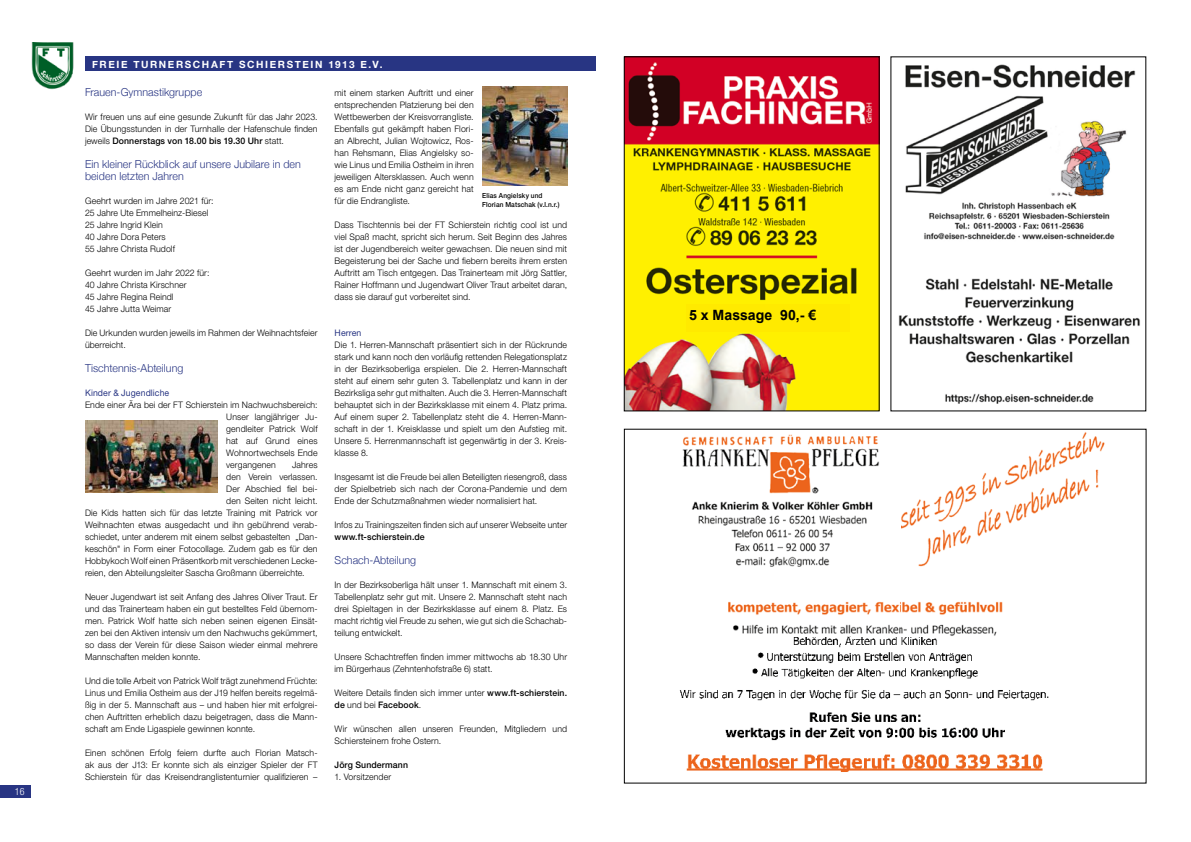
<style>
.page{position:relative;width:1191px;height:842px;background:#fff}
.page>*{position:absolute;margin:0;border:0;box-sizing:border-box;transform-origin:0 0}
.t1{font:700 14.2px "Arial";color:#000}
.t2{font:300 11px/12px "Helvetica Neue";letter-spacing:.005em;color:#283583}
.t3{font:700 10px "Helvetica Neue";letter-spacing:.16em;color:#fff}
.t4{font:300 condensed 10px "Helvetica Neue LT Std";color:#fff}
.t5{font:300 9px/12px "Helvetica Neue LT Std";letter-spacing:.01em;color:#000;text-align:justify}
.t6{font:500 9px "Helvetica Neue LT Std";letter-spacing:.015em;color:#000}
.t7{font:9px "Helvetica Neue LT Std";letter-spacing:.01em;color:#283583}
.t8{font:500 7px/9px "Helvetica Neue LT Std";letter-spacing:.02em;color:#000;scale:.93 1}
.s1{font-weight:500}
</style>
<div class="page">
<div style="left:0;top:785px;width:30px;height:13px;background:#283583"></div>
<img style="left:31px;top:43px;width:43px;height:47px">
<div style="left:85px;top:56px;width:510px;height:15px;background:#283583"></div>
<img style="left:898px;top:64px;width:242px;height:340px">
<div style="left:985px;top:376px;width:73px;height:14px;background:#fff"></div>
<img style="left:626px;top:59px;width:251px;height:350px">
<div style="left:686px;top:304px;width:163px;height:27px;background:#ffea00"></div>
<div style="left:807px;top:342px;width:58px;height:67px;background:#fff000"></div>
<img style="left:85px;top:420px;width:133px;height:72px">
<img style="left:679px;top:432px;width:426px;height:340px">
<img style="left:482px;top:87px;width:85px;height:98px">
<p class="t4" style="left:15px;top:786px;width:11px">16</p>
<p class="t3" style="left:92px;top:56px;width:292px">FREIE TURNERSCHAFT SCHIERSTEIN 1913 E.V.</p>
<p class="t2" style="left:85px;top:85px;width:119px">Frauen-Gymnastikgruppe</p>
<p class="t5" style="left:85px;top:111px;width:234px">Wir freuen uns auf eine gesunde Zukunft für das Jahr 2023.<br>Die Übungsstunden in der Turnhalle der Hafenschule finden jeweils <span class="s1">Donnerstags von 18.00 bis 19.30 Uhr</span> statt.</p>
<p class="t2" style="left:85px;top:157px;width:217px">Ein kleiner Rückblick auf unsere Jubilare in den beiden letzten Jahren</p>
<p class="t5" style="left:85px;top:195px;width:130px;text-align:left">Geehrt wurden im Jahre 2021 für:<br>25 Jahre Ute Emmelheinz-Biesel<br>25 Jahre Ingrid Klein<br>40 Jahre Dora Peters<br>55 Jahre Christa Rudolf</p>
<p class="t5" style="left:85px;top:267px;width:126px;text-align:left">Geehrt wurden im Jahr 2022 für:<br>40 Jahre Christa Kirschner<br>45 Jahre Regina Reindl<br>45 Jahre Jutta Weimar</p>
<p class="t5" style="left:85px;top:327px;width:234px">Die Urkunden wurden jeweils im Rahmen der Weihnachtsfeier überreicht.</p>
<p class="t2" style="left:85px;top:361px;width:100px">Tischtennis-Abteilung</p>
<p class="t7" style="left:85px;top:387px;width:86px">Kinder &amp; Jugendliche</p>
<p class="t5" style="left:226px;top:399px;width:93px;text-indent:-141px">Ende einer Ära bei der FT Schierstein im Nachwuchsbereich:<br>Unser langjähriger Ju&shy;gendleiter Patrick Wolf hat auf Grund eines Wohnortwechsels Ende vergangenen</p>
<p class="t5" style="left:292px;top:459px;width:27px">Jahres</p>
<p class="t5" style="left:226px;top:471px;width:93px">den Verein verlassen.</p>
<p class="t5" style="left:226px;top:483px;width:93px">Der Abschied fiel bei-</p>
<p class="t5" style="left:226px;top:495px;width:93px">den Seiten nicht leicht.</p>
<p class="t5" style="left:85px;top:507px;width:234px">Die Kids hatten sich für das letzte Training mit Patrick vor</p>
<p class="t5" style="left:85px;top:519px;width:234px">Weihnachten etwas ausgedacht und ihn gebührend verab-</p>
<p class="t5" style="left:85px;top:531px;width:234px">schiedet, unter anderem mit einem selbst gebastelten „Dan-</p>
<p class="t5" style="left:85px;top:543px;width:234px">keschön" in Form einer Fotocollage. Zudem gab es für den</p>
<p class="t5" style="left:85px;top:555px;width:234px">Hobbykoch Wolf einen Präsentkorb mit verschiedenen Lecke-</p>
<p class="t5" style="left:85px;top:567px;width:221px">reien, den Abteilungsleiter Sascha Großmann überreichte.</p>
<p class="t5" style="left:85px;top:591px;width:234px">Neuer Jugendwart ist seit Anfang des Jahres Oliver Traut. Er und das Trainerteam haben ein gut bestelltes Feld übernom&shy;men. Patrick Wolf hatte sich neben seinen eigenen Einsät&shy;zen bei den Aktiven intensiv um den Nachwuchs gekümmert, so dass der Verein für diese Saison wieder einmal mehrere Mannschaften melden konnte.</p>
<p class="t5" style="left:85px;top:675px;width:234px">Und die tolle Arbeit von Patrick Wolf trägt zunehmend Früchte:<br>Linus und Emilia Ostheim aus der J19 helfen bereits regelmä&shy;ßig in der 5. Mannschaft aus – und haben hier mit erfolgrei&shy;chen Auftritten erheblich dazu beigetragen, dass die Mann&shy;schaft am Ende Ligaspiele gewinnen konnte.</p>
<p class="t5" style="left:85px;top:747px;width:234px">Einen schönen Erfolg feiern durfte auch Florian Matsch&shy;ak aus der J13: Er konnte sich als einziger Spieler der FT Schierstein für das Kreisendranglistenturnier qualifizieren –</p>
<p class="t5" style="left:334px;top:87px;width:141px">mit einem starken Auftritt und einer entsprechenden Platzierung bei den Wettbewerben der Kreisvorrangliste.<br>Ebenfalls gut gekämpft haben Flori&shy;an Albrecht, Julian Wojtowicz, Ros&shy;han Rehsmann, Elias Angielsky so&shy;wie Linus und Emilia Ostheim in ihren jeweiligen Altersklassen. Auch wenn es am Ende nicht ganz gereicht hat für die Endrangliste.</p>
<p class="t5" style="left:334px;top:219px;width:234px">Dass Tischtennis bei der FT Schierstein richtig cool ist und viel Spaß macht, spricht sich herum. Seit Beginn des Jahres ist der Jugendbereich weiter gewachsen. Die neuen sind mit Begeisterung bei der Sache und fiebern bereits ihrem ersten Auftritt am Tisch entgegen. Das Trainerteam mit Jörg Sattler, Rainer Hoffmann und Jugendwart Oliver Traut arbeitet daran, dass sie darauf gut vorbereitet sind.</p>
<p class="t7" style="left:334px;top:327px;width:28px">Herren</p>
<p class="t5" style="left:334px;top:339px;width:234px">Die 1. Herren-Mannschaft präsentiert sich in der Rückrunde stark und kann noch den vorläufig rettenden Relegationsplatz in der Bezirksoberliga erspielen. Die 2. Herren-Mannschaft steht auf einem sehr guten 3. Tabellenplatz und kann in der Bezirksliga sehr gut mithalten. Auch die 3. Herren-Mannschaft behauptet sich in der Bezirksklasse mit einem 4. Platz prima.<br>Auf einem super 2. Tabellenplatz steht die 4. Herren-Mann&shy;schaft in der 1. Kreisklasse und spielt um den Aufstieg mit.<br>Unsere 5. Herrenmannschaft ist gegenwärtig in der 3. Kreis&shy;klasse 8.</p>
<p class="t5" style="left:334px;top:471px;width:234px">Insgesamt ist die Freude bei allen Beteiligten riesengroß, dass der Spielbetrieb sich nach der Corona-Pandemie und dem Ende der Schutzmaßnahmen wieder normalisiert hat.</p>
<p class="t5" style="left:334px;top:519px;width:234px">Infos zu Trainingszeiten finden sich auf unserer Webseite unter</p>
<p class="t6" style="left:334px;top:531px;width:92px">www.ft-schierstein.de</p>
<p class="t2" style="left:334px;top:553px;width:83px">Schach-Abteilung</p>
<p class="t5" style="left:334px;top:579px;width:234px">In der Bezirksoberliga hält unser 1. Mannschaft mit einem 3.<br>Tabellenplatz sehr gut mit. Unsere 2. Mannschaft steht nach drei Spieltagen in der Bezirksklasse auf einem 8. Platz. Es macht richtig viel Freude zu sehen, wie gut sich die Schachab&shy;teilung entwickelt.</p>
<p class="t5" style="left:334px;top:651px;width:234px">Unsere Schachtreffen finden immer mittwochs ab 18.30 Uhr im Bürgerhaus (Zehntenhofstraße 6) statt.</p>
<p class="t5" style="left:334px;top:687px;width:234px">Weitere Details finden sich immer unter <span class="s1">www.ft-schierstein. de</span> und bei <span class="s1">Facebook</span>.</p>
<p class="t5" style="left:334px;top:723px;width:234px">Wir wünschen allen unseren Freunden, Mitgliedern und<br>Schiersteinern frohe Ostern.</p>
<p class="t6" style="left:334px;top:759px;width:75px">Jörg Sundermann</p>
<p class="t5" style="left:334px;top:771px;width:58px">1. Vorsitzender</p>
<p class="t8" style="left:482px;top:191px;width:85px">Elias Angielsky und<br>Florian Matschak (v.l.n.r.)</p>
<h1 class="t1" style="left:689px;top:304px;width:129px">5 x Massage 90,- €</h1>
</div>
